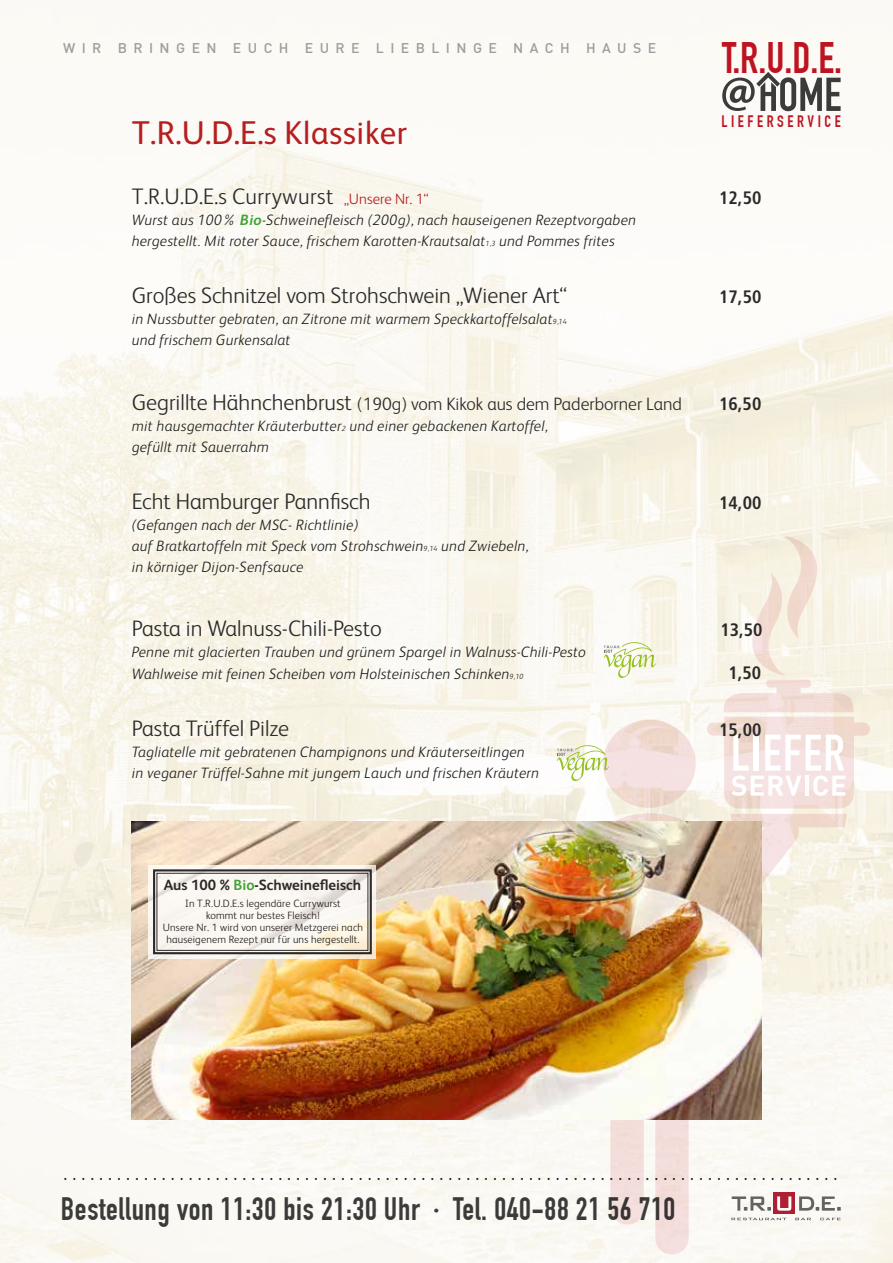
<style>
.page{position:relative;width:893px;height:1263px;background:#fff}
.page>*{position:absolute;margin:0;border:0;box-sizing:border-box;transform-origin:0 0}
.t1{font:700 43.05px "DIN Condensed";color:#be1421}
.t2{font:33px "FS Albert";letter-spacing:.02em;color:#b51f1f}
.t3{font:700 31.65px "DIN Condensed";letter-spacing:.02em;color:#3b3b3a}
.t4{font:300 22.5px "FS Albert";color:#2b2a29}
.t5{font:300 22.5px "FS Albert";letter-spacing:.02em;color:#2b2a29}
.t6{font:300 18px "FS Albert";color:#2b2a29}
.t7{font:700 condensed 18px "Frutiger";color:#2b2a29}
.t8{font:16.65px "Avenir";color:#1a1a18}
.t9{font:700 16.2px "DIN Condensed";letter-spacing:.22em;color:#be1421}
.t10{font:italic 300 15px/21px "FS Albert";letter-spacing:.015em;color:#1d1d1b}
.t11{font:700 14.85px "FS Albert";color:#2b2a29}
.t12{font:500 13.95px "DIN";letter-spacing:.46em;color:#9c9d9d}
.t13{font:300 10.65px/11.7px "FS Albert";letter-spacing:.015em;color:#1d1d1b;text-align:center}
.s1{font-size:15px;color:#b51f1f}
.s2{font-weight:700;color:#3fa535}
.s3{font-size:7.5px}
.s4{font-size:22.5px}
.s5{color:#3fa535}
</style>
<div class="page">
<img style="left:0;top:0;width:893px;height:1263px">
<svg style="left:732px;top:1196px;width:39px;height:14px"></svg>
<svg style="left:799px;top:1196px;width:42px;height:14px"></svg>
<div style="left:773px;top:1192px;width:22px;height:22px;background:#ae1f34"></div>
<svg style="left:777px;top:1196px;width:14px;height:14px"></svg>
<svg style="left:731px;top:1218px;width:55px;height:2px"></svg>
<svg style="left:795px;top:1218px;width:16px;height:2px"></svg>
<svg style="left:820px;top:1218px;width:21px;height:2px"></svg>
<svg style="left:722px;top:72px;width:119px;height:39px"></svg>
<svg style="left:538px;top:813px;width:309px;height:274px"></svg>
<svg style="left:655px;top:1119px;width:34px;height:135px;background:#f2ddda"></svg>
<svg style="left:610px;top:1119px;width:34px;height:105px;background:#f3dfdc"></svg>
<svg style="left:603px;top:720px;width:93px;height:88px;background:#f2dcd8"></svg>
<svg style="left:707px;top:536px;width:163px;height:272px"></svg>
<svg style="left:557px;top:742px;width:52px;height:39px"></svg>
<svg style="left:604px;top:639px;width:52px;height:39px"></svg>
<img style="left:132px;top:822px;width:629px;height:297px">
<svg style="left:149px;top:865px;width:227px;height:93px;fill:#fbf6f0"></svg>
<svg style="left:152px;top:868px;width:221px;height:87px"></svg>
<div style="left:157px;top:873px;width:211px;height:78px;border:1px solid #2b2a29"></div>
<p class="t12" style="left:63px;top:39px;width:595px">WIR BRINGEN EUCH EURE LIEBLINGE NACH HAUSE</p>
<h2 class="t2" style="left:132px;top:111px;width:277px">T.R.U.D.E.s Klassiker</h2>
<h1 class="t1" style="left:722px;top:33px;width:122px">T.R.U.D.E.</h1>
<p class="t9" style="left:721px;top:112px;width:121px">LIEFERSERVICE</p>
<h3 class="t5" style="left:132px;top:182px;width:298px">T.R.U.D.E.s Currywurst <span class="s1">„Unsere Nr. 1“</span></h3>
<p class="t7" style="left:719px;top:187px;width:44px">12,50</p>
<p class="t10" style="left:132px;top:209px;width:506px">Wurst aus 100% <span class="s2">Bio</span>-Schweinefleisch (200g), nach hauseigenen Rezeptvorgaben hergestellt. Mit roter Sauce, frischem Karotten-Krautsalat<span class="s3">1,3</span> und Pommes frites</p>
<h3 class="t4" style="left:132px;top:281px;width:437px">Großes Schnitzel vom Strohschwein „Wiener Art“</h3>
<p class="t7" style="left:719px;top:286px;width:44px">17,50</p>
<p class="t10" style="left:132px;top:308px;width:436px">in Nussbutter gebraten, an Zitrone mit warmem Speckkartoffelsalat<span class="s3">9,14 </span>und frischem Gurkensalat</p>
<p class="t6" style="left:132px;top:392px;width:552px"><span class="s4">Gegrillte Hähnchenbrust</span> (190g) vom Kikok aus dem Paderborner Land</p>
<p class="t7" style="left:719px;top:393px;width:44px">16,50</p>
<p class="t10" style="left:132px;top:414px;width:417px">mit hausgemachter Kräuterbutter<span class="s3">2</span> und einer gebackenen Kartoffel, gefüllt mit Sauerrahm</p>
<h3 class="t4" style="left:132px;top:486px;width:240px">Echt Hamburger Pannfisch</h3>
<p class="t7" style="left:719px;top:492px;width:44px">14,00</p>
<p class="t10" style="left:132px;top:513px;width:398px">(Gefangen nach der MSC- Richtlinie)<br>auf Bratkartoffeln mit Speck vom Strohschwein<span class="s3">9,14</span> und Zwiebeln, in körniger Dijon-Senfsauce</p>
<h3 class="t4" style="left:132px;top:614px;width:251px">Pasta in Walnuss-Chili-Pesto</h3>
<p class="t7" style="left:720px;top:619px;width:44px">13,50</p>
<p class="t10" style="left:132px;top:641px;width:456px">Penne mit glacierten Trauben und grünem Spargel in Walnuss-Chili-Pesto<br>Wahlweise mit feinen Scheiben vom Holsteinischen Schinken<span class="s3">9,10</span></p>
<p class="t7" style="left:728px;top:661px;width:34px">1,50</p>
<h3 class="t4" style="left:132px;top:713px;width:159px">Pasta Trüffel Pilze</h3>
<p class="t7" style="left:719px;top:718px;width:44px">15,00</p>
<p class="t10" style="left:132px;top:740px;width:409px">Tagliatelle mit gebratenen Champignons und Kräuterseitlingen in veganer Trüffel-Sahne mit jungem Lauch und frischen Kräutern</p>
<p class="t11" style="left:164px;top:875px;width:199px">Aus 100 % <span class="s5">Bio</span>-Schweinefleisch</p>
<p class="t13" style="left:163px;top:897px;width:202px">In T.R.U.D.E.s legendäre Currywurst<br>kommt nur bestes Fleisch!<br>Unsere Nr. 1 wird von unserer Metzgerei nach hauseigenem Rezept nur für uns hergestellt.</p>
<p class="t8" style="left:63px;top:1160px;width:776px">.......................................................................................</p>
<h3 class="t3" style="left:61px;top:1191px;width:616px">Bestellung von 11:30 bis 21:30 Uhr · Tel. 040-88 21 56 710</h3>
</div>
